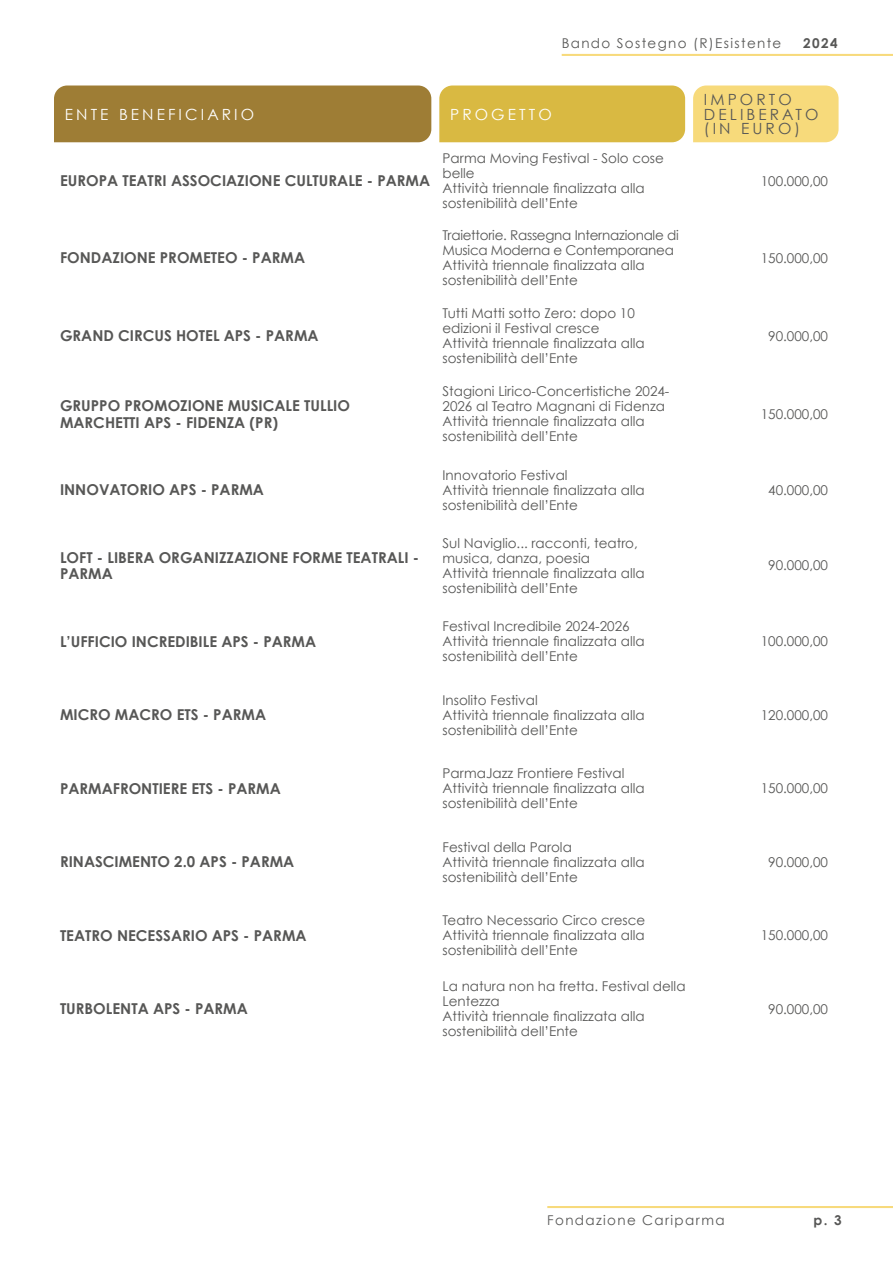
<style>
.page{position:relative;width:893px;height:1263px;background:#fff}
.page>*{position:absolute;margin:0;border:0;box-sizing:border-box;transform-origin:0 0}
.t1{font:15.45px/14.4px "Century Gothic";letter-spacing:.2em;color:#575756}
.t2{font:15.45px "Century Gothic";letter-spacing:.2em;color:#fff}
.t3{font:700 15px/16.5px "Century Gothic";color:#575756}
.t4{font:13.5px/15px "Century Gothic";color:#575756}
.t5{font:13.5px/15px "Century Gothic";letter-spacing:-.02em;color:#575756}
.t6{font:13.5px "Century Gothic";letter-spacing:.1em;color:#575756}
.t7{font:700 13.5px "Century Gothic";color:#575756}
</style>
<div class="page">
<hr style="left:562px;top:54px;width:331px;height:2px;background:#f7da7b">
<hr style="left:547px;top:1206px;width:346px;height:2px;background:#f7da7b">
<div style="left:54px;top:86px;width:377px;height:56px;background:#9e7d35"></div>
<div style="left:439px;top:86px;width:246px;height:56px;background:#d9b942"></div>
<div style="left:693px;top:86px;width:145px;height:56px;background:#f7da7b"></div>
<p class="t6" style="left:562px;top:34px;width:221px">Bando Sostegno (R)Esistente</p>
<p class="t7" style="left:803px;top:34px;width:36px">2024</p>
<p class="t2" style="left:65px;top:105px;width:191px">ENTE BENEFICIARIO</p>
<p class="t2" style="left:450px;top:105px;width:103px">PROGETTO</p>
<p class="t1" style="left:704px;top:92px;width:116px">IMPORTO<br>DELIBERATO (IN EURO)</p>
<p class="t3" style="left:60px;top:172px;width:372px">EUROPA TEATRI ASSOCIAZIONE CULTURALE - PARMA</p>
<p class="t4" style="left:442px;top:151px;width:223px">Parma Moving Festival - Solo cose belle<br>Attività triennale finalizzata alla sostenibilità dell’Ente</p>
<p class="t4" style="left:761px;top:173px;width:69px">100.000,00</p>
<p class="t3" style="left:60px;top:249px;width:247px">FONDAZIONE PROMETEO - PARMA</p>
<p class="t5" style="left:442px;top:228px;width:238px">Traiettorie. Rassegna Internazionale di Musica Moderna e Contemporanea Attività triennale finalizzata alla sostenibilità dell’Ente</p>
<p class="t4" style="left:761px;top:250px;width:69px">150.000,00</p>
<p class="t3" style="left:60px;top:327px;width:260px">GRAND CIRCUS HOTEL APS - PARMA</p>
<p class="t4" style="left:442px;top:306px;width:204px">Tutti Matti sotto Zero: dopo 10 edizioni il Festival cresce<br>Attività triennale finalizzata alla sostenibilità dell’Ente</p>
<p class="t4" style="left:768px;top:328px;width:61px">90.000,00</p>
<p class="t3" style="left:60px;top:397px;width:292px">GRUPPO PROMOZIONE MUSICALE TULLIO<br>MARCHETTI APS - FIDENZA (PR)</p>
<p class="t4" style="left:442px;top:384px;width:228px">Stagioni Lirico-Concertistiche 2024- 2026 al Teatro Magnani di Fidenza Attività triennale finalizzata alla sostenibilità dell’Ente</p>
<p class="t4" style="left:761px;top:406px;width:69px">150.000,00</p>
<p class="t3" style="left:60px;top:481px;width:205px">INNOVATORIO APS - PARMA</p>
<p class="t4" style="left:442px;top:467px;width:204px">Innovatorio Festival<br>Attività triennale finalizzata alla sostenibilità dell’Ente</p>
<p class="t4" style="left:768px;top:482px;width:61px">40.000,00</p>
<p class="t3" style="left:60px;top:549px;width:361px">LOFT - LIBERA ORGANIZZAZIONE FORME TEATRALI -<br>PARMA</p>
<p class="t4" style="left:442px;top:535px;width:204px">Sul Naviglio... racconti, teatro, musica, danza, poesia<br>Attività triennale finalizzata alla sostenibilità dell’Ente</p>
<p class="t4" style="left:768px;top:558px;width:61px">90.000,00</p>
<p class="t3" style="left:60px;top:633px;width:258px">L’UFFICIO INCREDIBILE APS - PARMA</p>
<p class="t4" style="left:442px;top:619px;width:204px">Festival Incredibile 2024-2026<br>Attività triennale finalizzata alla sostenibilità dell’Ente</p>
<p class="t4" style="left:761px;top:634px;width:69px">100.000,00</p>
<p class="t3" style="left:60px;top:706px;width:208px">MICRO MACRO ETS - PARMA</p>
<p class="t4" style="left:442px;top:692px;width:204px">Insolito Festival<br>Attività triennale finalizzata alla sostenibilità dell’Ente</p>
<p class="t4" style="left:761px;top:707px;width:69px">120.000,00</p>
<p class="t3" style="left:60px;top:780px;width:222px">PARMAFRONTIERE ETS - PARMA</p>
<p class="t4" style="left:442px;top:766px;width:204px">ParmaJazz Frontiere Festival<br>Attività triennale finalizzata alla sostenibilità dell’Ente</p>
<p class="t4" style="left:761px;top:781px;width:69px">150.000,00</p>
<p class="t3" style="left:60px;top:853px;width:236px">RINASCIMENTO 2.0 APS - PARMA</p>
<p class="t4" style="left:442px;top:839px;width:204px">Festival della Parola<br>Attività triennale finalizzata alla sostenibilità dell’Ente</p>
<p class="t4" style="left:768px;top:854px;width:61px">90.000,00</p>
<p class="t3" style="left:60px;top:927px;width:248px">TEATRO NECESSARIO APS - PARMA</p>
<p class="t4" style="left:442px;top:913px;width:204px;text-align:justify">Teatro Necessario Circo cresce Attività triennale finalizzata alla sostenibilità dell’Ente</p>
<p class="t4" style="left:761px;top:928px;width:69px">150.000,00</p>
<p class="t3" style="left:60px;top:1000px;width:189px">TURBOLENTA APS - PARMA</p>
<p class="t4" style="left:442px;top:979px;width:244px">La natura non ha fretta. Festival della<br>Lentezza<br>Attività triennale finalizzata alla sostenibilità dell’Ente</p>
<p class="t4" style="left:768px;top:1001px;width:61px">90.000,00</p>
<p class="t6" style="left:547px;top:1211px;width:179px">Fondazione Cariparma</p>
<p class="t7" style="left:813px;top:1211px;width:30px">p. 3</p>
</div>
